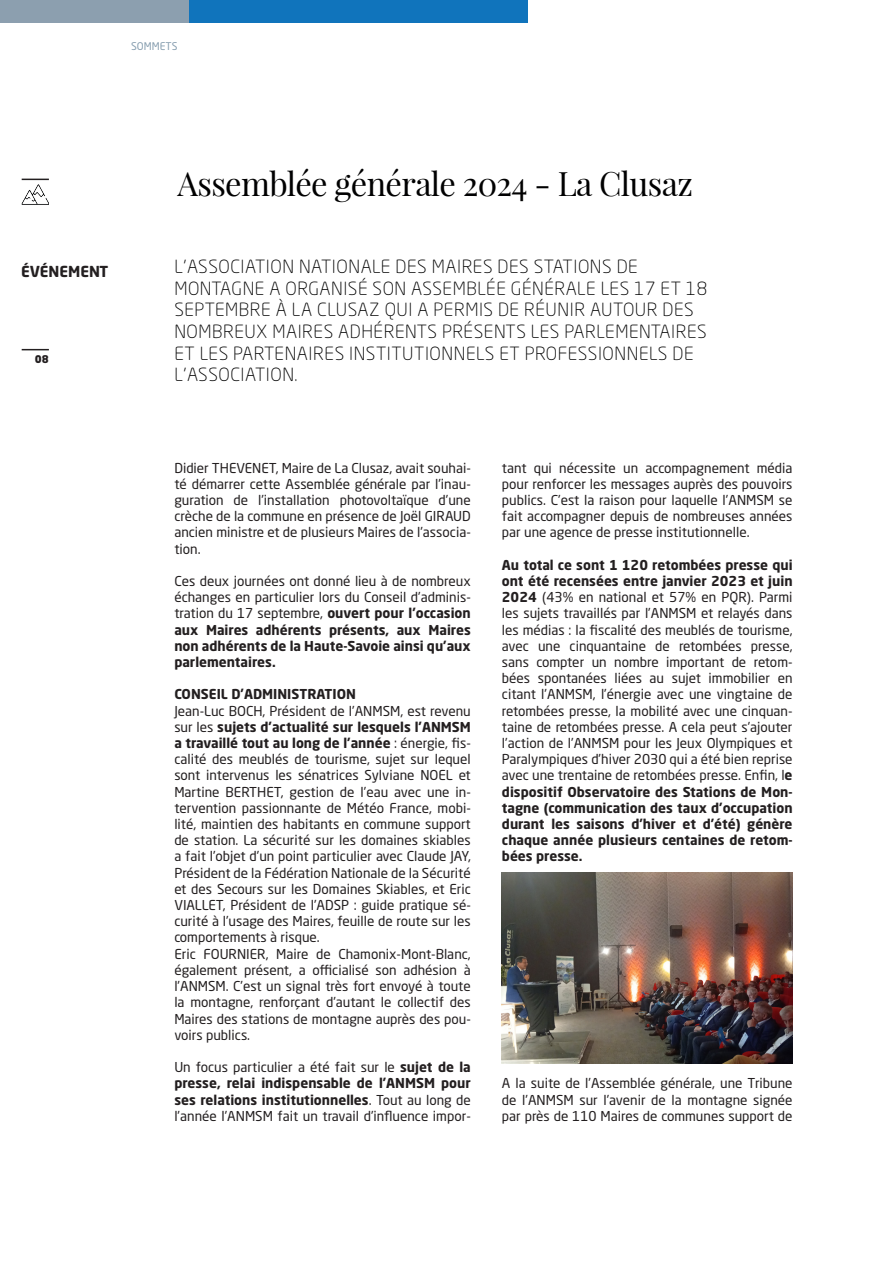
<style>
.page{position:relative;width:893px;height:1263px;background:#fff}
.page>*{position:absolute;margin:0;border:0;box-sizing:border-box;transform-origin:0 0}
.t1{font:33px "Playfair Display";letter-spacing:-.02em;color:#000001}
.t2{font:300 18px/21.6px "Neo Sans Std";letter-spacing:.03em;color:#000001}
.t3{font:700 15px "Neo Sans Std";color:#231f20}
.t4{font:13.5px/16.2px "Neo Sans Std";color:#231f20;text-align:justify}
.t5{font:700 13.5px/16.2px "Neo Sans Std";color:#231f20;text-align:justify}
.t6{font:10.5px "Neo Sans Std";color:#889fb0}
.t7{font:900 10.5px "Neo Sans Std";color:#231f20}
.s1{font-weight:400}
.s2{font-weight:700}
</style>
<div class="page">
<svg style="left:22px;top:179px;width:27px;height:1px"></svg>
<svg style="left:22px;top:349px;width:27px;height:1px"></svg>
<div style="left:0;top:0;width:189px;height:23px;background:#8c9faf"></div>
<div style="left:189px;top:0;width:338px;height:23px;background:#1074bc"></div>
<img style="left:22px;top:184px;width:26px;height:21px">
<img style="left:502px;top:873px;width:291px;height:190px">
<p class="t6" style="left:131px;top:40px;width:48px">SOMMETS</p>
<p class="t3" style="left:21px;top:262px;width:89px">ÉVÉNEMENT</p>
<p class="t7" style="left:35px;top:352px;width:15px">08</p>
<p class="t1" style="left:178px;top:163px;width:517px">Assemblée générale 2024 - La Clusaz</p>
<p class="t2" style="left:174px;top:256px;width:534px">L’ASSOCIATION NATIONALE DES MAIRES DES STATIONS DE MONTAGNE A ORGANISÉ SON ASSEMBLÉE GÉNÉRALE LES 17 ET 18<br>SEPTEMBRE À LA CLUSAZ QUI A PERMIS DE RÉUNIR AUTOUR DES NOMBREUX MAIRES ADHÉRENTS PRÉSENTS LES PARLEMENTAIRES ET LES PARTENAIRES INSTITUTIONNELS ET PROFESSIONNELS DE L’ASSOCIATION.</p>
<p class="t4" style="left:174px;top:459px;width:298px">Didier THEVENET, Maire de La Clusaz, avait souhai&shy;té démarrer cette Assemblée générale par l’inau&shy;guration de l’installation photovoltaïque d’une crèche de la commune en présence de Joël GIRAUD ancien ministre et de plusieurs Maires de l’associa&shy;tion.</p>
<p class="t5" style="left:174px;top:573px;width:298px"><span class="s1">Ces deux journées ont donné lieu à de nombreux échanges en particulier lors du Conseil d’adminis&shy;tration du 17 septembre,</span> ouvert pour l’occasion aux Maires adhérents présents, aux Maires non adhérents de la Haute-Savoie ainsi qu’aux parlementaires.</p>
<p class="t5" style="left:174px;top:686px;width:183px">CONSEIL D’ADMINISTRATION</p>
<p class="t4" style="left:174px;top:702px;width:298px">Jean-Luc BOCH, Président de l’ANMSM, est revenu sur les <span class="s2">sujets d’actualité sur lesquels l’ANMSM a travaillé tout au long de l’année</span> : énergie, fis&shy;calité des meublés de tourisme, sujet sur lequel sont intervenus les sénatrices Sylviane NOEL et Martine BERTHET, gestion de l’eau avec une in&shy;tervention passionnante de Météo France, mobi&shy;lité, maintien des habitants en commune support de station. La sécurité sur les domaines skiables a fait l’objet d’un point particulier avec Claude JAY, Président de la Fédération Nationale de la Sécurité et des Secours sur les Domaines Skiables, et Eric VIALLET, Président de l’ADSP : guide pratique sé&shy;curité à l’usage des Maires, feuille de route sur les comportements à risque.</p>
<p class="t4" style="left:174px;top:945px;width:298px">Eric FOURNIER, Maire de Chamonix-Mont-Blanc, également présent, a officialisé son adhésion à l’ANMSM. C’est un signal très fort envoyé à toute la montagne, renforçant d’autant le collectif des Maires des stations de montagne auprès des pou&shy;voirs publics.</p>
<p class="t4" style="left:174px;top:1059px;width:298px">Un focus particulier a été fait sur le <span class="s2">sujet de la presse, relai indispensable de l’ANMSM pour ses relations institutionnelles</span>. Tout au long de l’année l’ANMSM fait un travail d’influence impor-</p>
<p class="t4" style="left:502px;top:459px;width:292px">tant qui nécessite un accompagnement média pour renforcer les messages auprès des pouvoirs publics. C’est la raison pour laquelle l’ANMSM se fait accompagner depuis de nombreuses années par une agence de presse institutionnelle.</p>
<p class="t4" style="left:502px;top:557px;width:292px"><span class="s2">Au total ce sont 1 120 retombées presse qui ont été recensées entre janvier 2023 et juin 2024</span> (43% en national et 57% en PQR). Parmi les sujets travaillés par l’ANMSM et relayés dans les médias : la fiscalité des meublés de tourisme, avec une cinquantaine de retombées presse, sans compter un nombre important de retom&shy;bées spontanées liées au sujet immobilier en citant l’ANMSM, l’énergie avec une vingtaine de retombées presse, la mobilité avec une cinquan&shy;taine de retombées presse. A cela peut s’ajouter l’action de l’ANMSM pour les Jeux Olympiques et Paralympiques d’hiver 2030 qui a été bien reprise avec une trentaine de retombées presse. Enfin, l<span class="s2">e dispositif Observatoire des Stations de Mon&shy;tagne (communication des taux d’occupation durant les saisons d’hiver et d’été) génère chaque année plusieurs centaines de retom&shy;bées presse.</span></p>
<p class="t4" style="left:502px;top:1075px;width:292px">A la suite de l’Assemblée générale, une Tribune de l’ANMSM sur l’avenir de la montagne signée par près de 110 Maires de communes support de</p>
</div>
